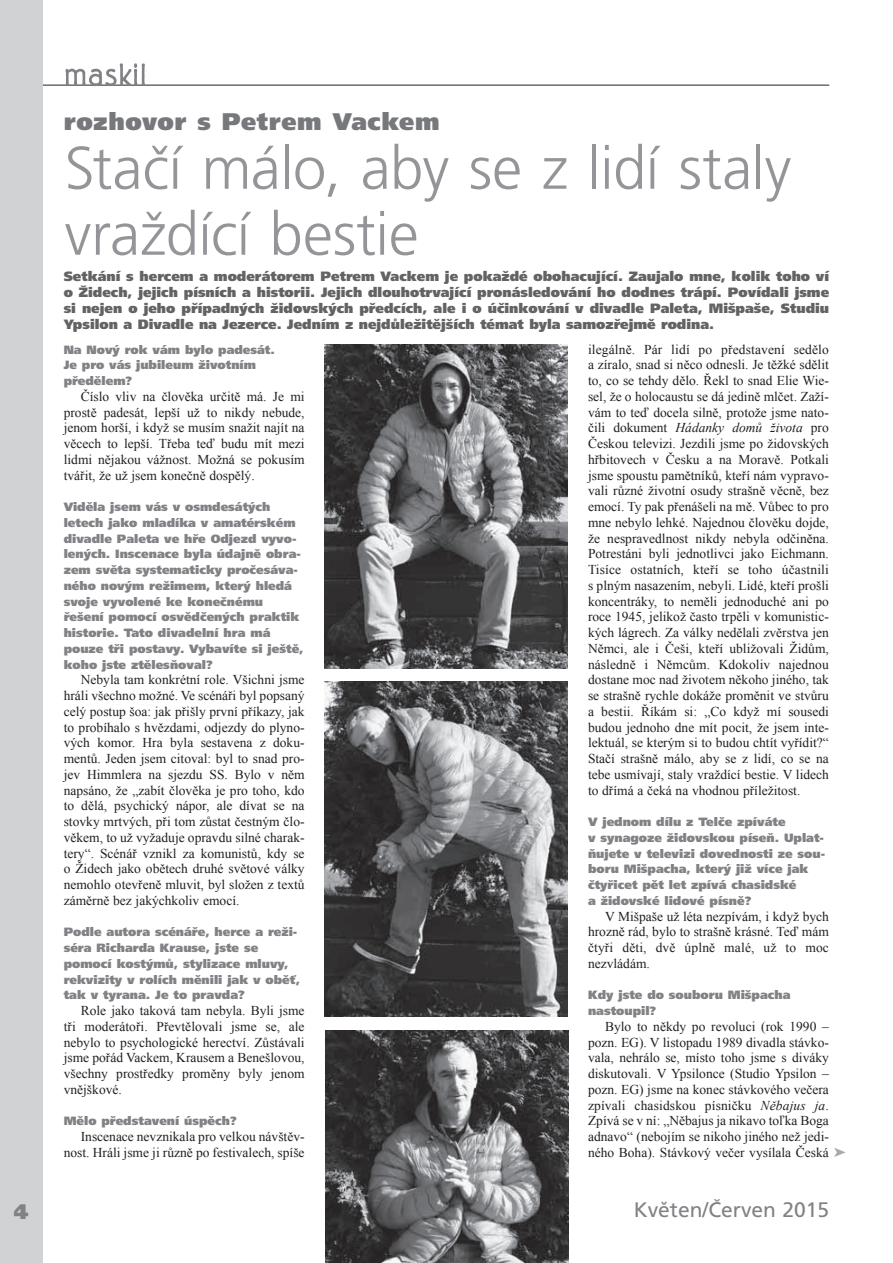
<style>
.page{position:relative;width:893px;height:1263px;background:#fff}
.page>*{position:absolute;margin:0;border:0;box-sizing:border-box;transform-origin:0 0}
.t1{font:300 60px/66px "Frutiger CE";letter-spacing:-.01em;color:#939598}
.t2{font:900 24px "Frutiger CE";letter-spacing:.025em;color:#76787b}
.t3{font:21px "Frutiger CE";color:#808285}
.t4{font:900 21px "Frutiger CE";color:#808285}
.t5{font:13.5px/15.8px "Times New Roman";color:#231f20;text-align:justify}
.t6{font:900 13.5px/15.8px "Frutiger CE";color:#636366;text-align:justify}
.t7{font:900 12px/15.8px "Frutiger CE";color:#808285}
.s1{font-style:italic}
.s2{color:#a8a9ad}
</style>
<div class="page">
<hr style="left:30px;top:85px;width:799px;height:1px;background:#231f20">
<img style="left:65px;top:63px;width:80px;height:23px">
<div style="left:0;top:0;width:42px;height:1263px;background:#d1d2d4"></div>
<img style="left:325px;top:1031px;width:243px;height:232px">
<img style="left:324px;top:345px;width:243px;height:324px">
<img style="left:324px;top:682px;width:243px;height:334px">
<h3 class="t4" style="left:14px;top:1204px;width:16px">4</h3>
<h2 class="t2" style="left:64px;top:112px;width:377px">rozhovor s Petrem Vackem</h2>
<h1 class="t1" style="left:65px;top:140px;width:728px">Stačí málo, aby se z lidí staly vraždící bestie</h1>
<p class="t6" style="left:64px;top:270px;width:767px">Setkání s hercem a moderátorem Petrem Vackem je pokaždé obohacující. Zaujalo mne, kolik toho ví o Židech, jejich písních a historii. Jejich dlouhotrvající pronásledování ho dodnes trápí. Povídali jsme si nejen o jeho případných židovských předcích, ale i o účinkování v divadle Paleta, Mišpaše, Studiu Ypsilon a Divadle na Jezerce. Jedním z nejdůležitějších témat byla samozřejmě rodina.</p>
<p class="t7" style="left:64px;top:343px;width:213px">Na Nový rok vám bylo padesát.<br>Je pro vás jubileum životním předělem?</p>
<p class="t5" style="left:64px;top:389px;width:242px;text-indent:17px">Číslo vliv na člověka určitě má. Je mi prostě padesát, lepší už to nikdy nebude, jenom horší, i když se musím snažit najít na věcech to lepší. Třeba teď budu mít mezi lidmi nějakou vážnost. Možná se pokusím tvářit, že už jsem konečně dospělý.</p>
<p class="t7" style="left:64px;top:500px;width:241px">Viděla jsem vás v osmdesátých letech jako mladíka v amatérském divadle Paleta ve hře Odjezd vyvo&shy;lených. Inscenace byla údajně obra&shy;zem světa systematicky pročesáva&shy;ného novým režimem, který hledá svoje vyvolené ke konečnému řešení pomocí osvědčených praktik historie. Tato divadelní hra má pouze tři postavy. Vybavíte si ještě, koho jste ztělesňoval?</p>
<p class="t5" style="left:64px;top:672px;width:242px;text-indent:17px">Nebyla tam konkrétní role. Všichni jsme hráli všechno možné. Ve scénáři byl popsaný celý postup šoa: jak přišly první příkazy, jak to probíhalo s hvězdami, odjezdy do plyno&shy;vých komor. Hra byla sestavena z doku&shy;mentů. Jeden jsem citoval: byl to snad pro&shy;jev Himmlera na sjezdu SS. Bylo v něm napsáno, že „zabít člověka je pro toho, kdo to dělá, psychický nápor, ale dívat se na stovky mrtvých, při tom zůstat čestným člo&shy;věkem, to už vyžaduje opravdu silné charak&shy;tery“. Scénář vznikl za komunistů, kdy se o Židech jako obětech druhé světové války nemohlo otevřeně mluvit, byl složen z textů záměrně bez jakýchkoliv emocí.</p>
<p class="t7" style="left:64px;top:925px;width:238px">Podle autora scénáře, herce a reži&shy;séra Richarda Krause, jste se pomocí kostýmů, stylizace mluvy, rekvizity v rolích měnili jak v oběť, tak v tyrana. Je to pravda?</p>
<p class="t5" style="left:64px;top:1003px;width:242px;text-indent:17px">Role jako taková tam nebyla. Byli jsme tři moderátoři. Převtělovali jsme se, ale nebylo to psychologické herectví. Zůstávali jsme pořád Vackem, Krausem a Benešlovou, všechny prostředky proměny byly jenom vnějškové.</p>
<p class="t7" style="left:64px;top:1114px;width:175px">Mělo představení úspěch?</p>
<p class="t5" style="left:64px;top:1129px;width:242px;text-align:right">Inscenace nevznikala pro velkou návštěv&shy;nost. Hráli jsme ji různě po festivalech, spíše</p>
<p class="t5" style="left:588px;top:341px;width:242px">ilegálně. Pár lidí po představení sedělo a zíralo, snad si něco odnesli. Je těžké sdělit to, co se tehdy dělo. Řekl to snad Elie Wie&shy;sel, že o holocaustu se dá jedině mlčet. Zaží&shy;vám to teď docela silně, protože jsme nato&shy;čili dokument <span class="s1">Hádanky domů života</span> pro Českou televizi. Jezdili jsme po židovských hřbitovech v Česku a na Moravě. Potkali jsme spoustu pamětníků, kteří nám vypravo&shy;vali různé životní osudy strašně věcně, bez emocí. Ty pak přenášeli na mě. Vůbec to pro mne nebylo lehké. Najednou člověku dojde, že nespravedlnost nikdy nebyla odčiněna.<br>Potrestáni byli jednotlivci jako Eichmann.<br>Tisíce ostatních, kteří se toho účastnili s plným nasazením, nebyli. Lidé, kteří prošli koncentráky, to neměli jednoduché ani po roce 1945, jelikož často trpěli v komunistic&shy;kých lágrech. Za války nedělali zvěrstva jen Němci, ale i Češi, kteří ubližovali Židům, následně i Němcům. Kdokoliv najednou dostane moc nad životem někoho jiného, tak se strašně rychle dokáže proměnit ve stvůru a bestii. Říkám si: „Co když mí sousedi budou jednoho dne mít pocit, že jsem inte&shy;lektuál, se kterým si to budou chtít vyřídit?“ Stačí strašně málo, aby se z lidí, co se na tebe usmívají, staly vraždící bestie. V lidech to dřímá a čeká na vhodnou příležitost.</p>
<p class="t7" style="left:588px;top:815px;width:239px">V jednom dílu z Telče zpíváte<br>v synagoze židovskou píseň. Uplat&shy;ňujete v televizi dovednosti ze sou&shy;boru Mišpacha, který již více jak čtyřicet pět let zpívá chasidské<br>a židovské lidové písně?</p>
<p class="t5" style="left:588px;top:908px;width:242px;text-indent:17px">V Mišpaše už léta nezpívám, i když bych hrozně rád, bylo to strašně krásné. Teď mám čtyři děti, dvě úplně malé, už to moc nezvládám.</p>
<p class="t7" style="left:588px;top:988px;width:204px">Kdy jste do souboru Mišpacha nastoupil?</p>
<p class="t5" style="left:588px;top:1019px;width:260px;text-align:left;text-indent:17px">Bylo to někdy po revoluci (rok 1990 – pozn. EG). V listopadu 1989 divadla stávko&shy;vala, nehrálo se, místo toho jsme s diváky diskutovali. V Ypsilonce (Studio Ypsilon – pozn. EG) jsme na konec stávkového večera zpívali chasidskou písničku <span class="s1">Něbajus ja</span>.<br>Zpívá se v ní: „Něbajus ja nikavo toľka Boga adnavo“ (nebojím se nikoho jiného než jedi&shy;ného Boha). Stávkový večer vysílala Česká <span class="s2">➤</span></p>
<h3 class="t3" style="left:634px;top:1202px;width:197px">Květen/Červen 2015</h3>
</div>
